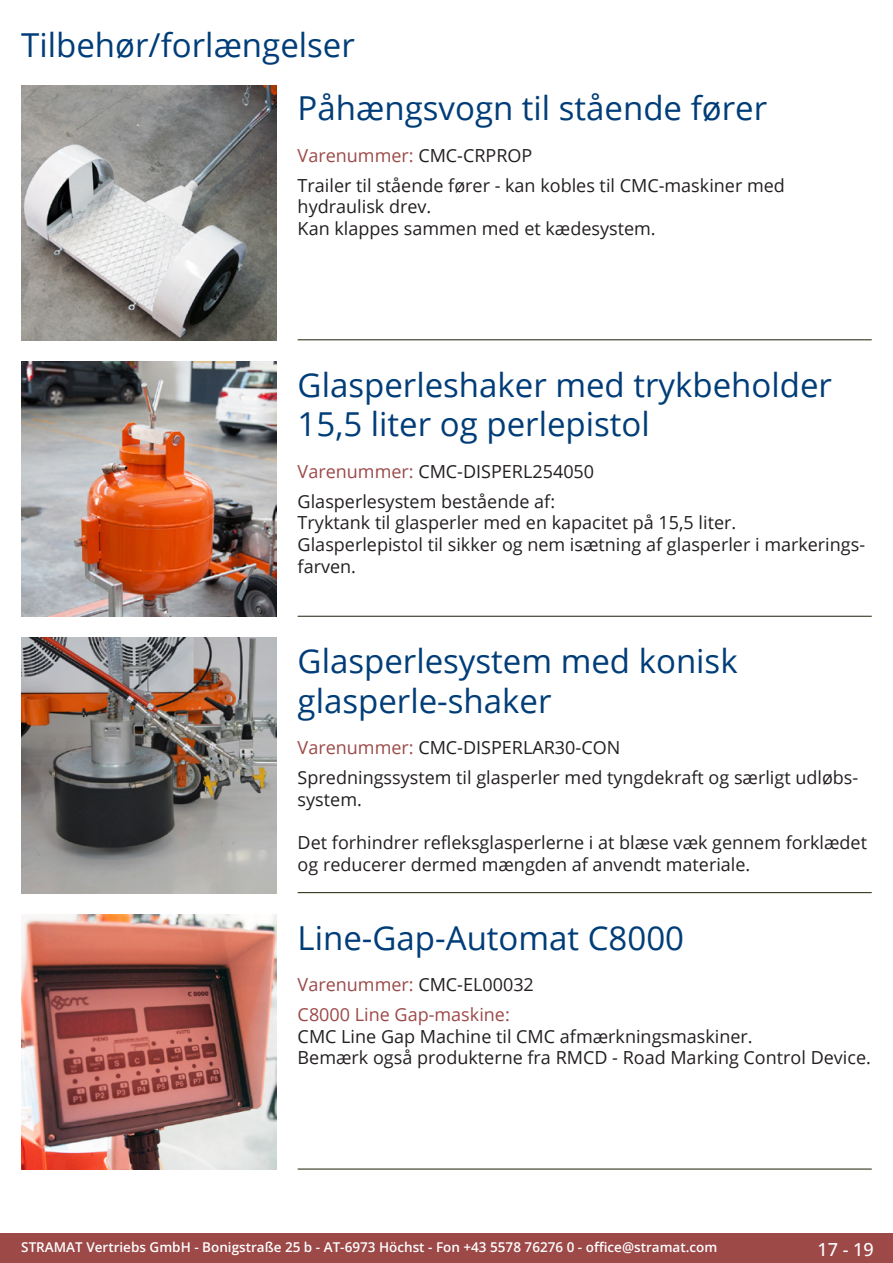
<style>
.page{position:relative;width:893px;height:1263px;background:#fff}
.page>*{position:absolute;margin:0;border:0;box-sizing:border-box;transform-origin:0 0}
.Produkttitel{font:33px/39.6px "Open Sans";color:#003d78}
.RastTitel{font:33px "Open Sans";color:#003d78}
.Beschreibung_Text{font:18px/21.6px "Open Sans";color:#231f20}
.TechDaten_Überschrif{font:18px "Open Sans";color:#231f20}
.TechDaten_Überschrif-2{font:18px "Open Sans";color:#9c4948}
.t1{font:500 18px "Open Sans";color:#fff}
.t2{font:600 13.5px "Open Sans";color:#fff}
.s1{color:#231f20}
.s2{color:#9c4948}
</style>
<div class="page">
<div style="left:0;top:1233px;width:893px;height:30px;background:#9c4948"></div>
<hr style="left:298px;top:340px;width:574px;height:1px;background:#201d08">
<hr style="left:298px;top:616px;width:574px;height:1px;background:#201d08">
<hr style="left:298px;top:892px;width:574px;height:1px;background:#201d08">
<hr style="left:298px;top:1169px;width:574px;height:1px;background:#201d08">
<img style="left:21px;top:85px;width:255px;height:255px">
<img style="left:21px;top:361px;width:255px;height:256px">
<img style="left:21px;top:638px;width:255px;height:255px">
<img style="left:21px;top:914px;width:255px;height:255px">
<p class="RastTitel" style="left:21px;top:22px;width:335px">Tilbehør/forlængelser</p>
<p class="Produkttitel" style="left:298px;top:88px;width:471px">Påhængsvogn til stående fører</p>
<p class="TechDaten_Überschrif-2" style="left:298px;top:143px;width:236px">Varenummer: <span class="s1">CMC-CRPROP</span></p>
<p class="Beschreibung_Text" style="left:298px;top:174px;width:489px">Trailer til stående fører - kan kobles til CMC-maskiner med hydraulisk drev.<br>Kan klappes sammen med et kædesystem.</p>
<p class="Produkttitel" style="left:298px;top:364px;width:536px">Glasperleshaker med trykbeholder<br>15,5 liter og perlepistol</p>
<p class="TechDaten_Überschrif" style="left:298px;top:459px;width:298px"><span class="s2">Varenummer:</span> CMC-DISPERL254050</p>
<p class="Beschreibung_Text" style="left:298px;top:490px;width:567px">Glasperlesystem bestående af:<br>Tryktank til glasperler med en kapacitet på 15,5 liter.<br>Glasperlepistol til sikker og nem isætning af glasperler i markerings&shy;farven.</p>
<p class="Produkttitel" style="left:298px;top:640px;width:442px">Glasperlesystem med konisk glasperle-shaker</p>
<p class="TechDaten_Überschrif" style="left:298px;top:735px;width:324px"><span class="s2">Varenummer:</span> CMC-DISPERLAR30-CON</p>
<p class="Beschreibung_Text" style="left:298px;top:766px;width:561px">Spredningssystem til glasperler med tyngdekraft og særligt udløbs&shy;system.</p>
<p class="Beschreibung_Text" style="left:298px;top:831px;width:571px">Det forhindrer refleksglasperlerne i at blæse væk gennem forklædet og reducerer dermed mængden af anvendt materiale.</p>
<p class="Produkttitel" style="left:298px;top:917px;width:388px">Line-Gap-Automat C8000</p>
<p class="TechDaten_Überschrif-2" style="left:298px;top:972px;width:238px">Varenummer: <span class="s1">CMC-EL00032</span></p>
<p class="Beschreibung_Text" style="left:298px;top:1003px;width:575px"><span class="s2">C8000 Line Gap-maskine:<br></span>CMC Line Gap Machine til CMC afmærkningsmaskiner.<br>Bemærk også produkterne fra RMCD - Road Marking Control Device.</p>
<p class="t2" style="left:21px;top:1238px;width:698px">STRAMAT Vertriebs GmbH - Bonigstraße 25 b - AT-6973 Höchst - Fon +43 5578 76276 0 - office@stramat.com</p>
<p class="t1" style="left:817px;top:1237px;width:58px">17 - 19</p>
</div>
